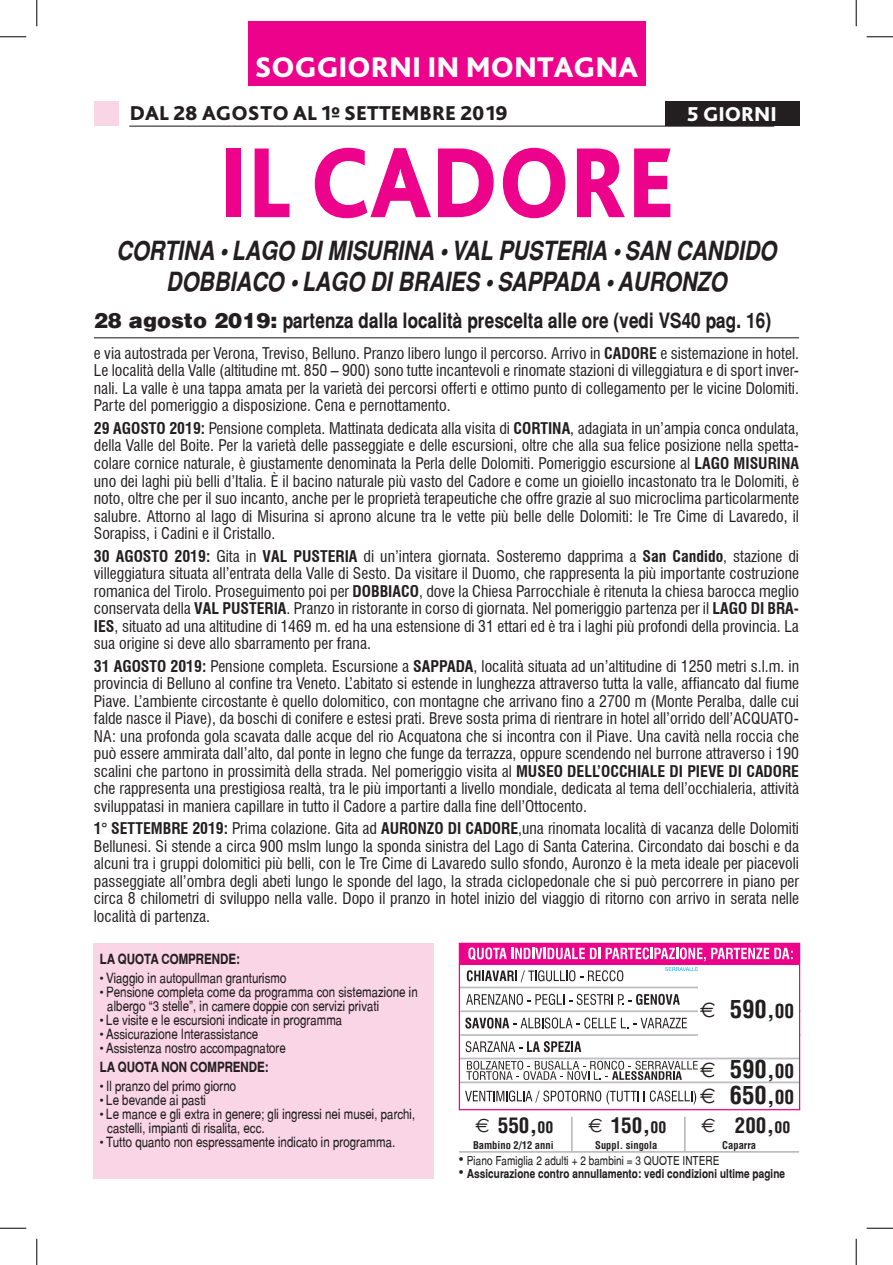
<style>
.page{position:relative;width:893px;height:1265px;background:#fff}
.page>*{position:absolute;margin:0;border:0;box-sizing:border-box;transform-origin:0 0}
.t1{font:800 104.12px "Bliss Pro";color:#ed028c;scale:.88 1}
.t2{font:800 29.75px "Bliss Pro";color:#fff}
.t3{font:italic 700 26.25px "Switzerland Narrow";color:#231f20}
.t4{font:24.5px "Switzerland Condensed";color:#231f20}
.t5{font:700 21px "Switzerland Narrow";color:#231f20}
.t6{font:800 21px "Bliss Pro";color:#231f20}
.t7{font:21px "Switzerland Condensed";color:#231f20}
.t8{font:800 21px "Bliss Pro";color:#fff}
.t9{font:21px "Euro Sig";color:#231f20}
.t10{font:19.25px "Euro Sig";color:#231f20}
.t11{font:condensed 15.75px/17.5px "Swiss 721 BT";color:#231f20;text-align:justify}
.t12{font:14px/14px "Switzerland Narrow Plain";color:#231f20}
.t13{font:700 14px "Switzerland Narrow";color:#231f20}
.t14{font:700 12.25px "Switzerland Narrow";color:#231f20}
.t15{font:12.25px "Switzerland Narrow Plain";color:#231f20}
.t16{font:10.5px "Switzerland Condensed";color:#231f20}
.s1{font-family:"Switzerland Black Plain";font-weight:400}
.s2{font-weight:700}
.s3{font-size:19.25px}
.s4{font-family:"Euro Sig";font-size:19.25px}
.s5{font-size:24.5px}
.s6{font-size:15.75px}
.s7{font-size:17.5px}
.s8{font-family:"Switzerland Narrow Plain";font-weight:400;font-size:17.5px}
</style>
<div class="page">
<div style="left:94px;top:101px;width:25px;height:25px;background:#fad5e5"></div>
<div style="left:664px;top:101px;width:134px;height:25px;background:#231f20"></div>
<hr style="left:129px;top:126px;width:644px;height:1px;background:#231f20">
<div style="left:248px;top:22px;width:396px;height:64px;background:#ed028c"></div>
<hr style="left:94px;top:337px;width:704px;height:1px;background:#231f20">
<div style="left:94px;top:942px;width:340px;height:236px;background:#fad5e5"></div>
<div style="left:459px;top:943px;width:340px;height:21px;background:#ed028c"></div>
<svg style="left:466px;top:993px;width:213px;height:11px"></svg>
<svg style="left:465px;top:1017px;width:221px;height:11px"></svg>
<svg style="left:465px;top:1041px;width:116px;height:10px"></svg>
<svg style="left:465px;top:1090px;width:230px;height:14px"></svg>
<svg style="left:466px;top:1060px;width:231px;height:19px"></svg>
<hr style="left:459px;top:986px;width:340px;height:2px;background:#bcbdc0">
<hr style="left:460px;top:1010px;width:340px;height:1px;background:#bcbdc0">
<hr style="left:460px;top:1033px;width:340px;height:2px;background:#bcbdc0">
<hr style="left:459px;top:1057px;width:340px;height:2px;background:#bcbdc0">
<hr style="left:459px;top:1081px;width:340px;height:1px;background:#bcbdc0">
<div style="left:458px;top:942px;width:341px;height:167px;border:1px solid #ed028c"></div>
<svg style="left:466px;top:947px;width:326px;height:35px"></svg>
<hr style="left:571px;top:1116px;width:1px;height:34px;background:#a8a9ad">
<hr style="left:683px;top:1116px;width:2px;height:34px;background:#a8a9ad">
<hr style="left:458px;top:1150px;width:340px;height:2px;background:#a8a9ad">
<div style="left:698px;top:966px;width:100px;height:89px;background:#fff"></div>
<svg style="left:0;top:36px;width:26px;height:1px"></svg>
<svg style="left:866px;top:36px;width:26px;height:1px"></svg>
<svg style="left:0;top:1227px;width:26px;height:1px"></svg>
<svg style="left:866px;top:1227px;width:26px;height:1px"></svg>
<svg style="left:36px;top:0;width:1px;height:26px"></svg>
<svg style="left:36px;top:1238px;width:1px;height:26px"></svg>
<svg style="left:855px;top:0;width:1px;height:26px"></svg>
<svg style="left:855px;top:1238px;width:1px;height:26px"></svg>
<p class="t2" style="left:255px;top:49px;width:384px">SOGGIORNI IN MONTAGNA</p>
<p class="t6" style="left:130px;top:100px;width:379px">DAL 28 AGOSTO AL 1º SETTEMBRE 2019</p>
<p class="t8" style="left:686px;top:100px;width:91px">5 GIORNI</p>
<p class="t1" style="left:220px;top:118px;width:519px">IL CADORE</p>
<p class="t3" style="left:116px;top:235px;width:661px">CORTINA • LAGO DI MISURINA • VAL PUSTERIA • SAN CANDIDO</p>
<p class="t3" style="left:166px;top:266px;width:561px">DOBBIACO • LAGO DI BRAIES • SAPPADA • AURONZO</p>
<p class="t5" style="left:94px;top:308px;width:678px"><span class="s1">28 agosto 2019:</span> partenza dalla località prescelta alle ore (vedi VS40 pag. 16)</p>
<p class="t11" style="left:94px;top:344px;width:706px">e via autostrada per Verona, Treviso, Belluno. Pranzo libero lungo il percorso. Arrivo in <span class="s2">CADORE</span> e sistemazione in hotel.<br>Le località della Valle (altitudine mt. 850 – 900) sono tutte incantevoli e rinomate stazioni di villeggiatura e di sport inver&shy;nali. La valle è una tappa amata per la varietà dei percorsi offerti e ottimo punto di collegamento per le vicine Dolomiti.<br>Parte del pomeriggio a disposizione. Cena e pernottamento.</p>
<p class="t11" style="left:94px;top:419px;width:706px"><span class="s2">29 AGOSTO 2019:</span> Pensione completa. Mattinata dedicata alla visita di <span class="s2">CORTINA</span>, adagiata in un’ampia conca ondulata, della Valle del Boite. Per la varietà delle passeggiate e delle escursioni, oltre che alla sua felice posizione nella spetta&shy;colare cornice naturale, è giustamente denominata la Perla delle Dolomiti. Pomeriggio escursione al <span class="s2">LAGO MISURINA </span>uno dei laghi più belli d’Italia. È il bacino naturale più vasto del Cadore e come un gioiello incastonato tra le Dolomiti, è noto, oltre che per il suo incanto, anche per le proprietà terapeutiche che offre grazie al suo microclima particolarmente salubre. Attorno al lago di Misurina si aprono alcune tra le vette più belle delle Dolomiti: le Tre Cime di Lavaredo, il Sorapiss, i Cadini e il Cristallo.</p>
<p class="t11" style="left:94px;top:547px;width:706px"><span class="s2">30 AGOSTO 2019:</span> Gita in <span class="s2">VAL PUSTERIA</span> di un’intera giornata. Sosteremo dapprima a <span class="s2">San Candido</span>, stazione di villeggiatura situata all’entrata della Valle di Sesto. Da visitare il Duomo, che rappresenta la più importante costruzione romanica del Tirolo. Proseguimento poi per <span class="s2">DOBBIACO</span>, dove la Chiesa Parrocchiale è ritenuta la chiesa barocca meglio conservata della <span class="s2">VAL PUSTERIA</span>. Pranzo in ristorante in corso di giornata. Nel pomeriggio partenza per il <span class="s2">LAGO DI BRA-IES</span>, situato ad una altitudine di 1469 m. ed ha una estensione di 31 ettari ed è tra i laghi più profondi della provincia. La sua origine si deve allo sbarramento per frana.</p>
<p class="t11" style="left:94px;top:657px;width:706px"><span class="s2">31 AGOSTO 2019:</span> Pensione completa. Escursione a <span class="s2">SAPPADA</span>, località situata ad un’altitudine di 1250 metri s.l.m. in provincia di Belluno al confine tra Veneto. L’abitato si estende in lunghezza attraverso tutta la valle, affiancato dal fiume Piave. L’ambiente circostante è quello dolomitico, con montagne che arrivano fino a 2700 m (Monte Peralba, dalle cui falde nasce il Piave), da boschi di conifere e estesi prati. Breve sosta prima di rientrare in hotel all’orrido dell’ACQUATO-NA: una profonda gola scavata dalle acque del rio Acquatona che si incontra con il Piave. Una cavità nella roccia che può essere ammirata dall’alto, dal ponte in legno che funge da terrazza, oppure scendendo nel burrone attraverso i 190 scalini che partono in prossimità della strada. Nel pomeriggio visita al <span class="s2">MUSEO DELL’OCCHIALE DI PIEVE DI CADORE </span>che rappresenta una prestigiosa realtà, tra le più importanti a livello mondiale, dedicata al tema dell’occhialeria, attività sviluppatasi in maniera capillare in tutto il Cadore a partire dalla fine dell’Ottocento.</p>
<p class="t11" style="left:94px;top:819px;width:706px"><span class="s2">1° SETTEMBRE 2019:</span> Prima colazione. Gita ad <span class="s2">AURONZO DI CADORE</span>,una rinomata località di vacanza delle Dolomiti Bellunesi. Si stende a circa 900 mslm lungo la sponda sinistra del Lago di Santa Caterina. Circondato dai boschi e da alcuni tra i gruppi dolomitici più belli, con le Tre Cime di Lavaredo sullo sfondo, Auronzo è la meta ideale per piacevoli passeggiate all’ombra degli abeti lungo le sponde del lago, la strada ciclopedonale che si può percorrere in piano per circa 8 chilometri di sviluppo nella valle. Dopo il pranzo in hotel inizio del viaggio di ritorno con arrivo in serata nelle località di partenza.</p>
<p class="t13" style="left:100px;top:950px;width:141px">LA QUOTA COMPRENDE:</p>
<p class="t12" style="left:100px;top:970px;width:188px">• Viaggio in autopullman granturismo</p>
<p class="t12" style="left:107px;top:984px;width:312px;text-indent:-7px">• Pensione completa come da programma con sistemazione in albergo “3 stelle”, in camere doppie con servizi privati</p>
<p class="t12" style="left:100px;top:1012px;width:244px">• Le visite e le escursioni indicate in programma</p>
<p class="t12" style="left:100px;top:1026px;width:160px">• Assicurazione Interassistance</p>
<p class="t12" style="left:100px;top:1040px;width:187px">• Assistenza nostro accompagnatore</p>
<p class="t13" style="left:100px;top:1058px;width:170px">LA QUOTA NON COMPRENDE:</p>
<p class="t12" style="left:100px;top:1078px;width:138px">• Il pranzo del primo giorno</p>
<p class="t12" style="left:100px;top:1092px;width:108px">• Le bevande ai pasti</p>
<p class="t12" style="left:107px;top:1106px;width:309px;text-indent:-7px">• Le mance e gli extra in genere; gli ingressi nei musei, parchi, castelli, impianti di risalita, ecc.</p>
<p class="t12" style="left:100px;top:1134px;width:297px">• Tutto quanto non espressamente indicato in programma.</p>
<p class="t9" style="left:699px;top:1001px;width:17px">€</p>
<p class="t4" style="left:729px;top:993px;width:66px">590,<span class="s3">00</span></p>
<p class="t9" style="left:699px;top:1062px;width:17px">€</p>
<p class="t4" style="left:729px;top:1054px;width:66px">590,<span class="s3">00</span></p>
<p class="t9" style="left:699px;top:1088px;width:17px">€</p>
<p class="t4" style="left:729px;top:1080px;width:66px">650,<span class="s3">00</span></p>
<p class="t7" style="left:475px;top:1112px;width:80px"><span class="s4">€</span> 550<span class="s5">,</span><span class="s6">00</span></p>
<p class="t7" style="left:587px;top:1112px;width:80px"><span class="s4">€</span> 150<span class="s5">,</span><span class="s6">00</span></p>
<p class="t10" style="left:700px;top:1118px;width:16px">€</p>
<p class="t7" style="left:734px;top:1112px;width:57px">200<span class="s5">,</span><span class="s6">00</span></p>
<p class="t16" style="left:472px;top:1138px;width:82px">Bambino 2/12 anni</p>
<p class="t16" style="left:595px;top:1138px;width:64px">Suppl. singola</p>
<p class="t16" style="left:722px;top:1138px;width:35px">Caparra</p>
<p class="t15" style="left:458px;top:1153px;width:262px"><span class="s7">•</span> Piano Famiglia 2 adulti + 2 bambini = 3 QUOTE INTERE</p>
<p class="t14" style="left:458px;top:1165px;width:327px"><span class="s8">•</span> Assicurazione contro annullamento: vedi condizioni ultime pagine</p>
</div>
